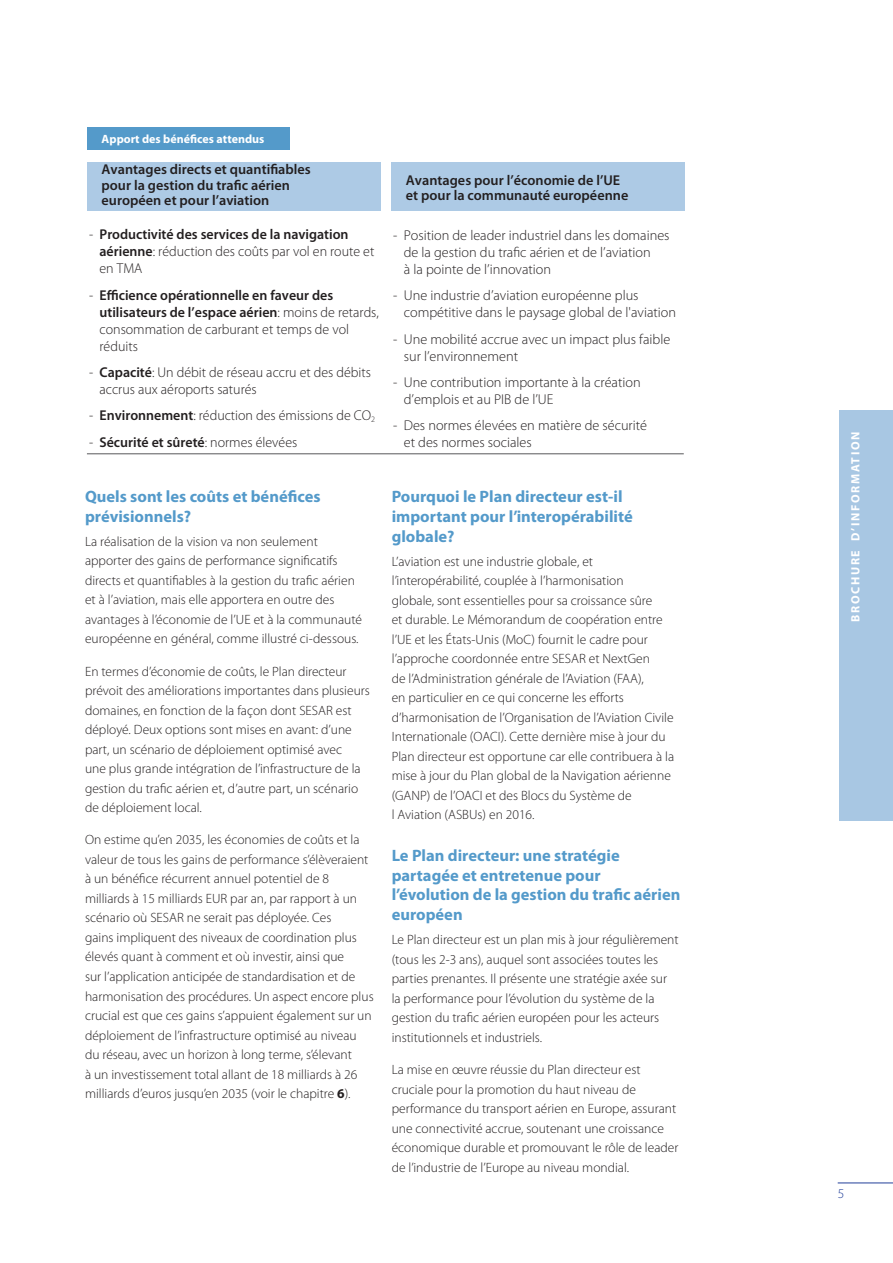
<style>
.page{position:relative;width:893px;height:1263px;background:#fff}
.page>*{position:absolute;margin:0;border:0;box-sizing:border-box;transform-origin:0 0}
.Executive_summary_ti{font:700 16.5px/19.8px "Myriad Pro";color:#549aca}
.t1{font:300 14.25px/17.1px "Myriad Pro";color:#231f20}
.t2{font:600 14.25px/17.1px "Myriad Pro";color:#231f20}
.Exe-summary-body{font:300 13.5px/19.5px "Myriad Pro";color:#231f20}
.t3{font:300 13.5px "Myriad Pro";color:#223f99}
.t4{font:700 12px "Myriad Pro";color:#fff}
.t5{font:700 12px "Myriad Pro";letter-spacing:.14em;color:#fff}
.s1{font-weight:300}
.s2{font-weight:600}
.s3{font-weight:700}
</style>
<div class="page">
<div style="left:839px;top:410px;width:54px;height:411px;background:#a8c7e3"></div>
<hr style="left:838px;top:1182px;width:55px;height:1px;background:#223f99">
<div style="left:88px;top:128px;width:202px;height:22px;background:#549aca"></div>
<div style="left:88px;top:163px;width:293px;height:48px;background:#adcae5"></div>
<div style="left:391px;top:163px;width:294px;height:48px;background:#adcae5"></div>
<hr style="left:87px;top:453px;width:597px;height:1px;background:#57585a">
<p class="t4" style="left:102px;top:132px;width:164px">Apport des bénéfices attendus</p>
<p class="t2" style="left:102px;top:161px;width:211px;line-height:15.8px">Avantages directs et quantifiables pour la gestion du trafic aérien européen et pour l’aviation</p>
<p class="t2" style="left:100px;top:226px;width:276px;text-indent:-11px"><span class="s1">-</span> Productivité des services de la navigation aérienne<span class="s1">: réduction des coûts par vol en route et en TMA</span></p>
<p class="t2" style="left:100px;top:286px;width:281px;text-indent:-11px"><span class="s1">-</span> Efficience opérationnelle en faveur des utilisateurs de l’espace aérien<span class="s1">: moins de retards, consommation de carburant et temps de vol réduits</span></p>
<p class="t1" style="left:100px;top:364px;width:273px;text-indent:-11px">- <span class="s2">Capacité</span>: Un débit de réseau accru et des débits accrus aux aéroports saturés</p>
<p class="t1" style="left:89px;top:407px;width:288px">- <span class="s2">Environnement</span>: réduction des émissions de CO<sub>2</sub></p>
<p class="t2" style="left:89px;top:434px;width:210px"><span class="s1">-</span> Sécurité et sûreté<span class="s1">: normes élevées</span></p>
<p class="t2" style="left:406px;top:172px;width:224px;line-height:15.8px">Avantages pour l’économie de l’UE et pour la communauté européenne</p>
<p class="t1" style="left:404px;top:227px;width:267px;text-indent:-11px">- Position de leader industriel dans les domaines de la gestion du trafic aérien et de l’aviation<br>à la pointe de l’innovation</p>
<p class="t1" style="left:404px;top:287px;width:274px;text-indent:-11px">- Une industrie d’aviation européenne plus compétitive dans le paysage global de l'aviation</p>
<p class="t1" style="left:404px;top:330px;width:268px;text-indent:-11px">- Une mobilité accrue avec un impact plus faible sur l’environnement</p>
<p class="t1" style="left:404px;top:374px;width:238px;text-indent:-11px">- Une contribution importante à la création d’emplois et au PIB de l’UE</p>
<p class="t1" style="left:404px;top:417px;width:245px;text-indent:-11px">- Des normes élevées en matière de sécurité et des normes sociales</p>
<p class="Executive_summary_ti" style="left:85px;top:487px;width:237px">Quels sont les coûts et bénéfices prévisionnels?</p>
<p class="Exe-summary-body" style="left:85px;top:532px;width:278px">La réalisation de la vision va non seulement apporter des gains de performance significatifs directs et quantifiables à la gestion du trafic aérien et à l’aviation, mais elle apportera en outre des avantages à l’économie de l’UE et à la communauté européenne en général, comme illustré ci‑dessous.</p>
<p class="Exe-summary-body" style="left:85px;top:662px;width:286px">En termes d’économie de coûts, le Plan directeur prévoit des améliorations importantes dans plusieurs domaines, en fonction de la façon dont SESAR est déployé. Deux options sont mises en avant: d’une part, un scénario de déploiement optimisé avec<br>une plus grande intégration de l’infrastructure de la gestion du trafic aérien et, d’autre part, un scénario de déploiement local.</p>
<p class="Exe-summary-body" style="left:85px;top:830px;width:290px">On estime qu’en 2035, les économies de coûts et la valeur de tous les gains de performance s’élèveraient à un bénéfice récurrent annuel potentiel de 8 milliards à 15 milliards EUR par an, par rapport à un scénario où SESAR ne serait pas déployée. Ces<br>gains impliquent des niveaux de coordination plus élevés quant à comment et où investir, ainsi que<br>sur l’application anticipée de standardisation et de harmonisation des procédures. Un aspect encore plus crucial est que ces gains s’appuient également sur un déploiement de l’infrastructure optimisé au niveau du réseau, avec un horizon à long terme, s’élevant<br>à un investissement total allant de 18 milliards à 26 milliards d’euros jusqu’en 2035 (voir le chapitre <span class="s3">6</span>).</p>
<p class="Executive_summary_ti" style="left:392px;top:487px;width:243px">Pourquoi le Plan directeur est‑il important pour l’interopérabilité globale?</p>
<p class="Exe-summary-body" style="left:392px;top:552px;width:284px">L’aviation est une industrie globale, et l’interopérabilité, couplée à l’harmonisation<br>globale, sont essentielles pour sa croissance sûre<br>et durable. Le Mémorandum de coopération entre l’UE et les États‑Unis (MoC) fournit le cadre pour l’approche coordonnée entre SESAR et NextGen<br>de l’Administration générale de l’Aviation (FAA),<br>en particulier en ce qui concerne les efforts d’harmonisation de l’Organisation de l’Aviation Civile Internationale (OACI). Cette dernière mise à jour du Plan directeur est opportune car elle contribuera à la mise à jour du Plan global de la Navigation aérienne (GANP) de l’OACI et des Blocs du Système de<br>l Aviation (ASBUs) en 2016.</p>
<p class="Executive_summary_ti" style="left:392px;top:845px;width:290px">Le Plan directeur: une stratégie partagée et entretenue pour l’évolution de la gestion du trafic aérien européen</p>
<p class="Exe-summary-body" style="left:392px;top:930px;width:288px">Le Plan directeur est un plan mis à jour régulièrement (tous les 2-3 ans), auquel sont associées toutes les parties prenantes. Il présente une stratégie axée sur la performance pour l’évolution du système de la gestion du trafic aérien européen pour les acteurs institutionnels et industriels.</p>
<p class="Exe-summary-body" style="left:392px;top:1060px;width:288px">La mise en œuvre réussie du Plan directeur est cruciale pour la promotion du haut niveau de performance du transport aérien en Europe, assurant une connectivité accrue, soutenant une croissance économique durable et promouvant le rôle de leader de l’industrie de l’Europe au niveau mondial.</p>
<p class="t5" style="left:849px;top:622px;width:192px;rotate:-90deg">BROCHURE D’INFORMATION</p>
<p class="t3" style="left:838px;top:1186px;width:8px">5</p>
</div>
